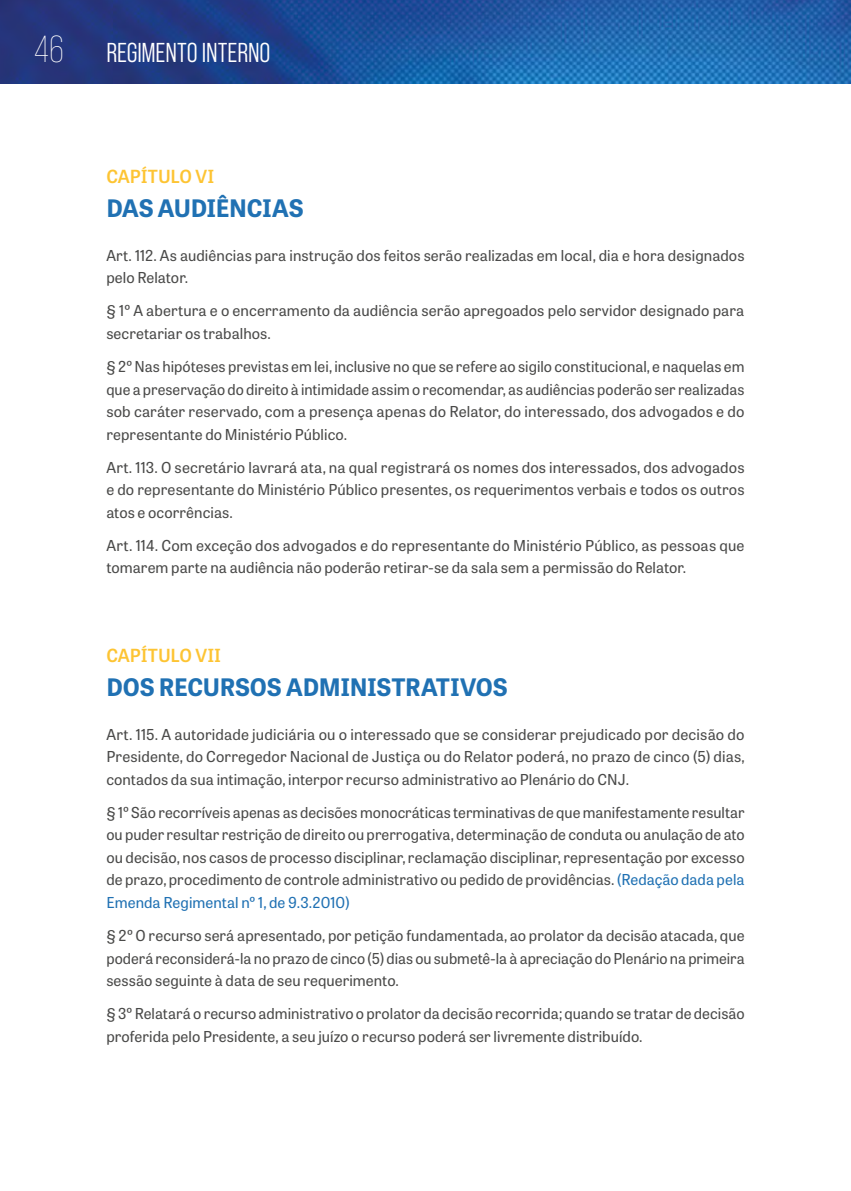
<style>
.page{position:relative;width:851px;height:1191px;background:#fff}
.page>*{position:absolute;margin:0;border:0;box-sizing:border-box;transform-origin:0 0}
.t1{font:27.3px "Bebas Neue Pro Middle";color:#fff}
.t2{font:700 24px "Tablet Gothic";letter-spacing:-.01em;color:#2071b3}
.t3{font:600 18px "Tablet Gothic";letter-spacing:-.01em;color:#fdc433}
.t4{font:15px/22.5px "Tablet Gothic";letter-spacing:.005em;color:#4a4a49;text-align:justify}
.s1{font-family:"Bebas Neue Pro";font-weight:300;font-size:37.5px}
.s2{color:#2071b3}
</style>
<div class="page">
<img style="left:0;top:0;width:850px;height:84px">
<h1 class="t1" style="left:34px;top:37px;width:238px"><span class="s1">46</span> REGIMENTO INTERNO</h1>
<p class="t3" style="left:106px;top:164px;width:109px">CAPÍTULO VI</p>
<h2 class="t2" style="left:106px;top:191px;width:199px">DAS AUDIÊNCIAS</h2>
<p class="t4" style="left:106px;top:243px;width:639px">Art. 112. As audiências para instrução dos feitos serão realizadas em local, dia e hora designados pelo Relator.</p>
<p class="t4" style="left:106px;top:299px;width:639px">§ 1º A abertura e o encerramento da audiência serão apregoados pelo servidor designado para secretariar os trabalhos.</p>
<p class="t4" style="left:106px;top:355px;width:639px">§ 2º Nas hipóteses previstas em lei, inclusive no que se refere ao sigilo constitucional, e naquelas em que a preservação do direito à intimidade assim o recomendar, as audiências poderão ser realizadas sob caráter reservado, com a presença apenas do Relator, do interessado, dos advogados e do representante do Ministério Público.</p>
<p class="t4" style="left:106px;top:455px;width:639px">Art. 113. O secretário lavrará ata, na qual registrará os nomes dos interessados, dos advogados e do representante do Ministério Público presentes, os requerimentos verbais e todos os outros atos e ocorrências.</p>
<p class="t4" style="left:106px;top:533px;width:639px">Art. 114. Com exceção dos advogados e do representante do Ministério Público, as pessoas que tomarem parte na audiência não poderão retirar-se da sala sem a permissão do Relator.</p>
<p class="t3" style="left:106px;top:643px;width:116px">CAPÍTULO VII</p>
<h2 class="t2" style="left:106px;top:670px;width:403px">DOS RECURSOS ADMINISTRATIVOS</h2>
<p class="t4" style="left:106px;top:722px;width:639px">Art. 115. A autoridade judiciária ou o interessado que se considerar prejudicado por decisão do Presidente, do Corregedor Nacional de Justiça ou do Relator poderá, no prazo de cinco (5) dias, contados da sua intimação, interpor recurso administrativo ao Plenário do CNJ.</p>
<p class="t4" style="left:106px;top:800px;width:639px">§ 1º São recorríveis apenas as decisões monocráticas terminativas de que manifestamente resultar ou puder resultar restrição de direito ou prerrogativa, determinação de conduta ou anulação de ato ou decisão, nos casos de processo disciplinar, reclamação disciplinar, representação por excesso de prazo, procedimento de controle administrativo ou pedido de providências. <span class="s2">(Redação dada pela Emenda Regimental nº 1, de 9.3.2010)</span></p>
<p class="t4" style="left:106px;top:923px;width:639px">§ 2º O recurso será apresentado, por petição fundamentada, ao prolator da decisão atacada, que poderá reconsiderá-la no prazo de cinco (5) dias ou submetê-la à apreciação do Plenário na primeira sessão seguinte à data de seu requerimento.</p>
<p class="t4" style="left:106px;top:1002px;width:639px">§ 3º Relatará o recurso administrativo o prolator da decisão recorrida; quando se tratar de decisão proferida pelo Presidente, a seu juízo o recurso poderá ser livremente distribuído.</p>
</div>
